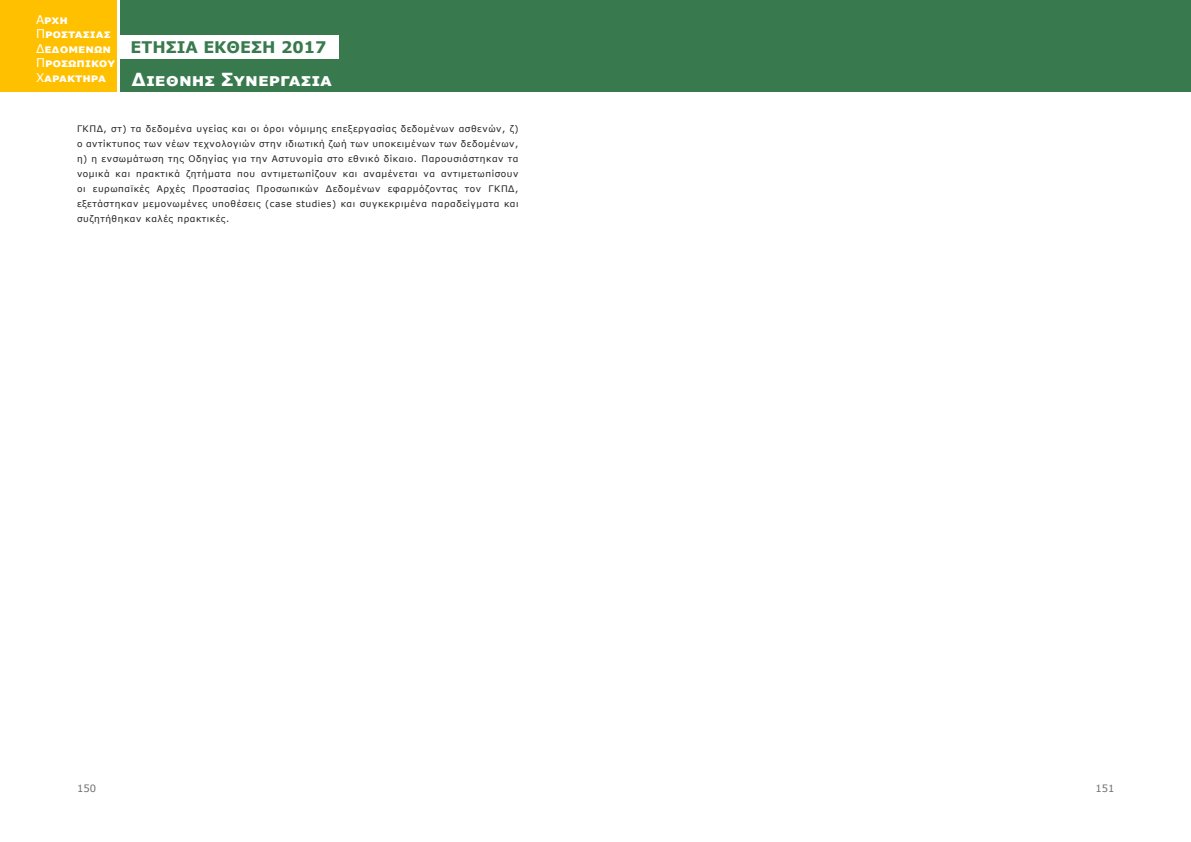
<style>
.page{position:relative;width:1191px;height:842px;background:#fff}
.page>*{position:absolute;margin:0;border:0;box-sizing:border-box;transform-origin:0 0}
.t1{font:700 18px "Verdana";color:#fff}
.t2{font:700 16px "Verdana";color:#387a4d}
.t3{font:700 12px/14.4px "Verdana";color:#fff}
.t4{font:10px "Verdana";color:#6e6e6e}
.Basic_Document{font:9px/15px "Verdana";letter-spacing:.06em;color:#231f20;text-align:justify}
.s1{font-weight:400}
</style>
<div class="page">
<div style="left:586px;top:0;width:605px;height:92px;background:#387a4d"></div>
<div style="left:120px;top:0;width:486px;height:92px;background:#387a4d"></div>
<div style="left:0;top:0;width:117px;height:92px;background:#ffc000"></div>
<div style="left:118px;top:36px;width:221px;height:22px;background:#fff"></div>
<h3 class="t3" style="left:36px;top:12px;width:81px"><span class="s1">Α</span>ρχη<br><span class="s1">Π</span>ροστασιας<br><span class="s1">Δ</span>εδομενων<br><span class="s1">Π</span>ροσωπικου<br><span class="s1">Χ</span>αρακτηρα</h3>
<h2 class="t2" style="left:130px;top:36px;width:197px">ΕΤΗΣΙΑ ΕΚΘΕΣΗ 2017</h2>
<h1 class="t1" style="left:132px;top:67px;width:202px">Διεθνης Συνεργασια</h1>
<p class="Basic_Document" style="left:77px;top:121px;width:443px">ΓΚΠΔ, στ) τα δεδομένα υγείας και οι όροι νόμιμης επεξεργασίας δεδομένων ασθενών, ζ) ο αντίκτυπος των νέων τεχνολογιών στην ιδιωτική ζωή των υποκειμένων των δεδομένων, η) η ενσωμάτωση της Οδηγίας για την Αστυνομία στο εθνικό δίκαιο. Παρουσιάστηκαν τα νομικά και πρακτικά ζητήματα που αντιμετωπίζουν και αναμένεται να αντιμετωπίσουν οι ευρωπαϊκές Αρχές Προστασίας Προσωπικών Δεδομένων εφαρμόζοντας τον ΓΚΠΔ, εξετάστηκαν μεμονωμένες υποθέσεις (case studies) και συγκεκριμένα παραδείγματα και συζητήθηκαν καλές πρακτικές.</p>
<p class="t4" style="left:77px;top:781px;width:21px">150</p>
<p class="t4" style="left:1095px;top:781px;width:21px">151</p>
</div>
